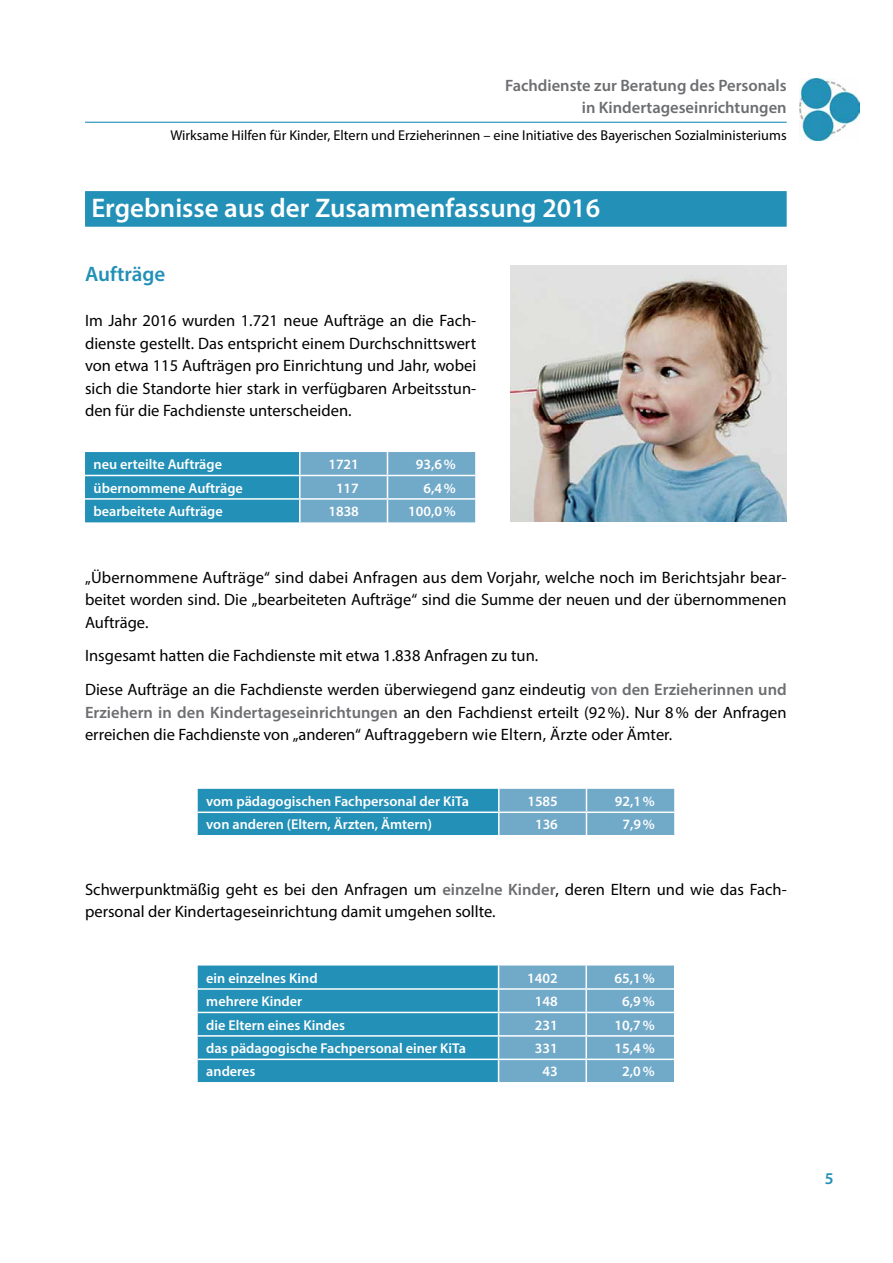
<style>
.page{position:relative;width:893px;height:1263px;background:#fff}
.page>*{position:absolute;margin:0;border:0;box-sizing:border-box;transform-origin:0 0}
.t1{font:600 27px "Myriad Pro";color:#fff}
.t2{font:600 21px "Myriad Pro";color:#2390b7}
.t3{font:16.5px/22.5px "Myriad Pro";color:#000}
.t4{font:600 16.5px/22.5px "Myriad Pro";color:#6d6e71;text-align:right}
.t5{font:600 16.5px "Myriad Pro";color:#2390b7}
.t6{font:600 14.25px "Myriad Pro";color:#fff}
.t7{font:14.25px "Myriad Pro";color:#000}
.s1{font-weight:600;color:#6d6e71}
</style>
<div class="page">
<hr style="left:85px;top:122px;width:702px;height:1px;background:#2390b7">
<img style="left:799px;top:79px;width:60px;height:61px">
<div style="left:85px;top:191px;width:702px;height:36px;background:#2390b7"></div>
<img style="left:510px;top:266px;width:277px;height:256px">
<svg style="left:85px;top:452px;width:390px;height:70px;background:#4d9fc1"></svg>
<svg style="left:198px;top:789px;width:476px;height:46px;background:#469dbf"></svg>
<svg style="left:198px;top:965px;width:476px;height:117px;background:#4a9fc1"></svg>
<hr style="left:586px;top:1058px;width:88px;height:2px;background:#fff">
<hr style="left:585px;top:1060px;width:2px;height:22px;background:#fff">
<p class="t4" style="left:505px;top:73px;width:283px">Fachdienste zur Beratung des Personals in Kindertageseinrichtungen</p>
<p class="t7" style="left:170px;top:127px;width:618px">Wirksame Hilfen für Kinder, Eltern und Erzieherinnen – eine Initiative des Bayerischen Sozialministeriums</p>
<h1 class="t1" style="left:91px;top:190px;width:510px">Ergebnisse aus der Zusammenfassung 2016</h1>
<p class="t2" style="left:85px;top:261px;width:82px">Aufträge</p>
<p class="t3" style="left:85px;top:309px;width:393px;text-align:justify">Im Jahr 2016 wurden 1.721 neue Aufträge an die Fach&shy;dienste gestellt. Das entspricht einem Durchschnittswert von etwa 115 Aufträgen pro Einrichtung und Jahr, wobei sich die Standorte hier stark in verfügbaren Arbeitsstun&shy;den für die Fachdienste unterscheiden.</p>
<p class="t6" style="left:94px;top:455px;width:130px">neu erteilte Aufträge</p>
<p class="t6" style="left:328px;top:455px;width:32px">1721</p>
<p class="t6" style="left:416px;top:455px;width:42px">93,6%</p>
<p class="t6" style="left:94px;top:479px;width:151px">übernommene Aufträge</p>
<p class="t6" style="left:336px;top:479px;width:24px">117</p>
<p class="t6" style="left:423px;top:479px;width:34px">6,4%</p>
<p class="t6" style="left:94px;top:502px;width:131px">bearbeitete Aufträge</p>
<p class="t6" style="left:328px;top:502px;width:32px">1838</p>
<p class="t6" style="left:408px;top:502px;width:49px">100,0%</p>
<p class="t3" style="left:85px;top:566px;width:703px;text-align:justify">„Übernommene Aufträge“ sind dabei Anfragen aus dem Vorjahr, welche noch im Berichtsjahr bear&shy;beitet worden sind. Die „bearbeiteten Aufträge“ sind die Summe der neuen und der übernommenen Aufträge.</p>
<p class="t3" style="left:85px;top:639px;width:703px;line-height:33.8px">Insgesamt hatten die Fachdienste mit etwa 1.838 Anfragen zu tun.<br>Diese Aufträge an die Fachdienste werden überwiegend ganz eindeutig <span class="s1">von den Erzieherinnen und</span></p>
<p class="t3" style="left:85px;top:701px;width:703px"><span class="s1">Erziehern in den Kindertageseinrichtungen</span> an den Fachdienst erteilt (92%). Nur 8% der Anfragen erreichen die Fachdienste von „anderen“ Auftraggebern wie Eltern, Ärzte oder Ämter.</p>
<p class="t6" style="left:206px;top:792px;width:264px">vom pädagogischen Fachpersonal der KiTa</p>
<p class="t6" style="left:527px;top:792px;width:32px">1585</p>
<p class="t6" style="left:615px;top:792px;width:42px">92,1%</p>
<p class="t6" style="left:206px;top:815px;width:227px">von anderen (Eltern, Ärzten, Ämtern)</p>
<p class="t6" style="left:535px;top:815px;width:24px">136</p>
<p class="t6" style="left:622px;top:815px;width:34px">7,9%</p>
<p class="t3" style="left:85px;top:878px;width:703px">Schwerpunktmäßig geht es bei den Anfragen um <span class="s1">einzelne Kinder</span>, deren Eltern und wie das Fach&shy;personal der Kindertageseinrichtung damit umgehen sollte.</p>
<p class="t6" style="left:206px;top:969px;width:113px">ein einzelnes Kind</p>
<p class="t6" style="left:527px;top:969px;width:32px">1402</p>
<p class="t6" style="left:615px;top:969px;width:42px">65,1%</p>
<p class="t6" style="left:206px;top:992px;width:98px">mehrere Kinder</p>
<p class="t6" style="left:535px;top:992px;width:24px">148</p>
<p class="t6" style="left:622px;top:992px;width:34px">6,9%</p>
<p class="t6" style="left:206px;top:1016px;width:140px">die Eltern eines Kindes</p>
<p class="t6" style="left:535px;top:1016px;width:24px">231</p>
<p class="t6" style="left:615px;top:1016px;width:42px">10,7%</p>
<p class="t6" style="left:206px;top:1039px;width:261px">das pädagogische Fachpersonal einer KiTa</p>
<p class="t6" style="left:535px;top:1039px;width:24px">331</p>
<p class="t6" style="left:615px;top:1039px;width:42px">15,4%</p>
<p class="t6" style="left:206px;top:1062px;width:51px">anderes</p>
<p class="t6" style="left:542px;top:1062px;width:17px">43</p>
<p class="t6" style="left:622px;top:1062px;width:34px">2,0%</p>
<p class="t5" style="left:825px;top:1168px;width:10px">5</p>
</div>
